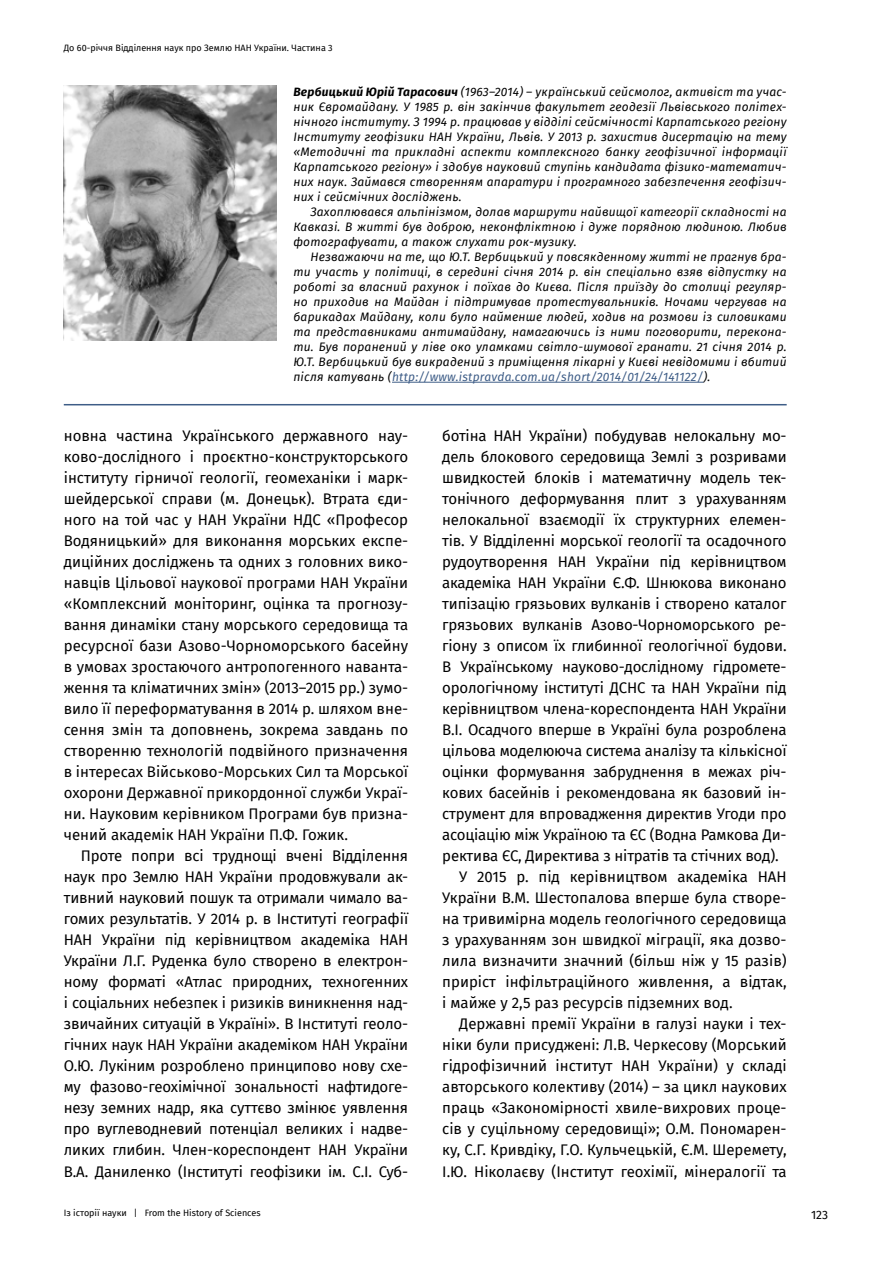
<style>
.page{position:relative;width:893px;height:1263px;background:#fff}
.page>*{position:absolute;margin:0;border:0;box-sizing:border-box;transform-origin:0 0}
.t1{font:15px/21px "Fira Sans";letter-spacing:-.01em;color:#000;text-align:justify}
.t2{font:italic 12px/15px "Fira Sans";letter-spacing:.02em;color:#000;text-align:justify}
.t3{font:12px "Fira Sans";color:#000}
.t4{font:9px "Fira Sans";color:#000}
.s1{font-weight:700}
.s2{color:#3e5d87}
</style>
<div class="page">
<hr style="left:392px;top:382px;width:311px;height:1px;background:#3e5d87">
<img style="left:64px;top:85px;width:212px;height:255px">
<hr style="left:64px;top:404px;width:723px;height:1px;background:#3e5d87">
<p class="t4" style="left:64px;top:41px;width:270px">До 60-річчя Відділення наук про Землю НАН України. Частина 3</p>
<p class="t2" style="left:293px;top:84px;width:495px"><span class="s1">Вербицький Юрій Тарасович</span> (1963–2014) – український сейсмолог, активіст та учас&shy;ник Євромайдану. У 1985 р. він закінчив факультет геодезії Львівського політех&shy;нічного інституту. З 1994 р. працював у відділі сейсмічності Карпатського регіону Інституту геофізики НАН України, Львів. У 2013 р. захистив дисертацію на тему «Методичні та прикладні аспекти комплексного банку геофізичної інформації Карпатського регіону» і здобув науковий ступінь кандидата фізико-математич&shy;них наук. Займався створенням апаратури і програмного забезпечення геофізич&shy;них і сейсмічних досліджень.</p>
<p class="t2" style="left:293px;top:204px;width:495px;text-indent:17px">Захоплювався альпінізмом, долав маршрути найвищої категорії складності на Кавказі. В житті був доброю, неконфліктною і дуже порядною людиною. Любив фотографувати, а також слухати рок-музику.</p>
<p class="t2" style="left:293px;top:249px;width:495px;text-indent:17px">Незважаючи на те, що Ю.Т. Вербицький у повсякденному житті не прагнув бра&shy;ти участь у політиці, в середині січня 2014 р. він спеціально взяв відпустку на роботі за власний рахунок і поїхав до Києва. Після приїзду до столиці регуляр&shy;но приходив на Майдан і підтримував протестувальників. Ночами чергував на барикадах Майдану, коли було найменше людей, ходив на розмови із силовиками та представниками антимайдану, намагаючись із ними поговорити, перекона&shy;ти. Був поранений у ліве око уламками світло-шумової гранати. 21 січня 2014 р.<br>Ю.Т. Вербицький був викрадений з приміщення лікарні у Києві невідомими і вбитий після катувань (<span class="s2">http://www.istpravda.com.ua/short/2014/01/24/141122/</span>).</p>
<p class="t1" style="left:64px;top:425px;width:346px">новна частина Українського державного нау&shy;ково-дослідного і проєктно-конструкторського інституту гірничої геології, геомеханіки і марк&shy;шейдерської справи (м. Донецьк). Втрата єди&shy;ного на той час у НАН України НДС «Професор Водяницький» для виконання морських експе&shy;диційних досліджень та одних з головних вико&shy;навців Цільової наукової програми НАН України «Комплексний моніторинг, оцінка та прогнозу&shy;вання динаміки стану морського середовища та ресурсної бази Азово-Чорноморського басейну в умовах зростаючого антропогенного наванта&shy;ження та кліматичних змін» (2013–2015 рр.) зумо&shy;вило її переформатування в 2014 р. шляхом вне&shy;сення змін та доповнень, зокрема завдань по створенню технологій подвійного призначення в інтересах Військово-Морських Сил та Морської охорони Державної прикордонної служби Украї&shy;ни. Науковим керівником Програми був призна&shy;чений академік НАН України П.Ф. Гожик.</p>
<p class="t1" style="left:64px;top:845px;width:346px;text-align:left;text-indent:17px">Проте попри всі труднощі вчені Відділення наук про Землю НАН України продовжували ак&shy;тивний науковий пошук та отримали чимало ва&shy;гомих результатів. У 2014 р. в Інституті географії НАН України під керівництвом академіка НАН України Л.Г. Руденка було створено в електрон&shy;ному форматі «Атлас природних, техногенних і соціальних небезпек і ризиків виникнення над&shy;звичайних ситуацій в Україні». В Інституті геоло&shy;гічних наук НАН України академіком НАН України О.Ю. Лукіним розроблено принципово нову схе&shy;му фазово-геохімічної зональності нафтидоге&shy;незу земних надр, яка суттєво змінює уявлення про вуглеводневий потенціал великих і надве&shy;ликих глибин. Член-кореспондент НАН України В.А. Даниленко (Інституті геофізики ім. С.І. Суб-</p>
<p class="t1" style="left:442px;top:425px;width:346px">ботіна НАН України) побудував нелокальну мо-</p>
<p class="t1" style="left:442px;top:446px;width:346px">дель блокового середовища Землі з розривами</p>
<p class="t1" style="left:442px;top:467px;width:346px">швидкостей блоків і математичну модель тек-</p>
<p class="t1" style="left:442px;top:488px;width:346px">тонічного деформування плит з урахуванням</p>
<p class="t1" style="left:442px;top:509px;width:346px">нелокальної взаємодії їх структурних елемен-</p>
<p class="t1" style="left:442px;top:530px;width:346px">тів. У Відділенні морської геології та осадочного</p>
<p class="t1" style="left:442px;top:551px;width:346px">рудоутворення НАН України під керівництвом</p>
<p class="t1" style="left:442px;top:572px;width:346px">академіка НАН України Є.Ф. Шнюкова виконано</p>
<p class="t1" style="left:442px;top:593px;width:346px">типізацію грязьових вулканів і створено каталог</p>
<p class="t1" style="left:442px;top:614px;width:346px">грязьових вулканів Азово-Чорноморського ре-</p>
<p class="t1" style="left:442px;top:635px;width:346px">гіону з описом їх глибинної геологічної будови.</p>
<p class="t1" style="left:442px;top:656px;width:346px">В Українському науково-дослідному гідромете-</p>
<p class="t1" style="left:442px;top:677px;width:346px">орологічному інституті ДСНС та НАН України під</p>
<p class="t1" style="left:442px;top:698px;width:346px">керівництвом члена-кореспондента НАН України</p>
<p class="t1" style="left:442px;top:719px;width:346px">В.І. Осадчого вперше в Україні була розроблена</p>
<p class="t1" style="left:442px;top:740px;width:346px">цільова моделююча система аналізу та кількісної</p>
<p class="t1" style="left:442px;top:761px;width:346px">оцінки формування забруднення в межах річ-</p>
<p class="t1" style="left:442px;top:782px;width:346px">кових басейнів і рекомендована як базовий ін-</p>
<p class="t1" style="left:442px;top:803px;width:346px">струмент для впровадження директив Угоди про</p>
<p class="t1" style="left:442px;top:824px;width:346px">асоціацію між Україною та ЄС (Водна Рамкова Ди-</p>
<p class="t1" style="left:442px;top:845px;width:338px">ректива ЄС, Директива з нітратів та стічних вод).</p>
<p class="t1" style="left:459px;top:866px;width:329px">У 2015 р. під керівництвом академіка НАН</p>
<p class="t1" style="left:442px;top:887px;width:346px">України В.М. Шестопалова вперше була створе-</p>
<p class="t1" style="left:442px;top:908px;width:346px">на тривимірна модель геологічного середовища</p>
<p class="t1" style="left:442px;top:929px;width:346px">з урахуванням зон швидкої міграції, яка дозво-</p>
<p class="t1" style="left:442px;top:950px;width:346px">лила визначити значний (більш ніж у 15 разів)</p>
<p class="t1" style="left:442px;top:971px;width:346px">приріст інфільтраційного живлення, а відтак,</p>
<p class="t1" style="left:442px;top:992px;width:292px">і майже у 2,5 раз ресурсів підземних вод.</p>
<p class="t1" style="left:459px;top:1013px;width:329px">Державні премії України в галузі науки і тех-</p>
<p class="t1" style="left:442px;top:1034px;width:346px">ніки були присуджені: Л.В. Черкесову (Морський</p>
<p class="t1" style="left:442px;top:1055px;width:346px">гідрофізичний інститут НАН України) у складі</p>
<p class="t1" style="left:442px;top:1076px;width:346px">авторського колективу (2014) – за цикл наукових</p>
<p class="t1" style="left:442px;top:1097px;width:346px">праць «Закономірності хвиле-вихрових проце-</p>
<p class="t1" style="left:442px;top:1118px;width:346px">сів у суцільному середовищі»; О.М. Пономарен-</p>
<p class="t1" style="left:442px;top:1139px;width:346px">ку, С.Г. Кривдіку, Г.О. Кульчецькій, Є.М. Шеремету,</p>
<p class="t1" style="left:442px;top:1160px;width:346px">І.Ю. Ніколаєву (Інститут геохімії, мінералогії та</p>
<p class="t4" style="left:64px;top:1206px;width:198px">Із історії науки | From the History of Sciences</p>
<p class="t3" style="left:811px;top:1206px;width:19px">123</p>
</div>
